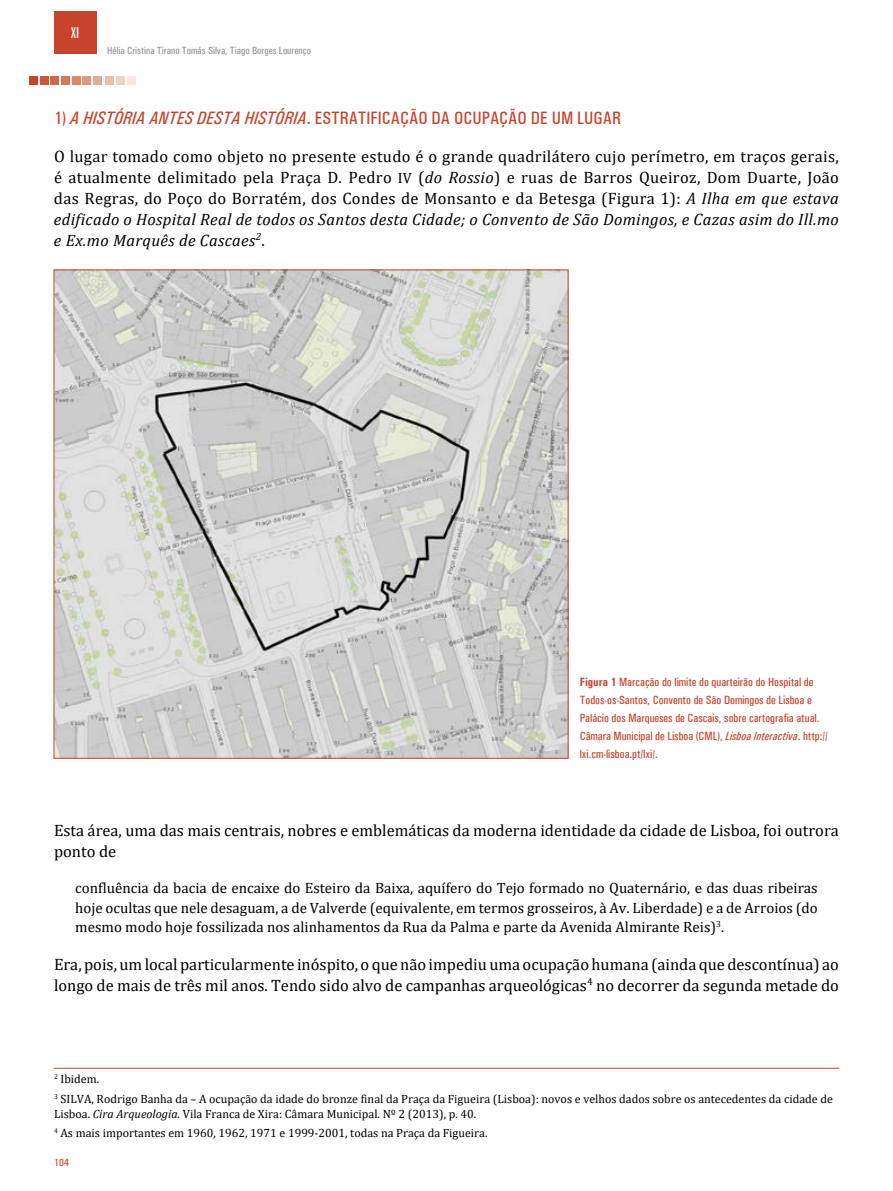
<style>
.page{position:relative;width:893px;height:1191px;background:#fff}
.page>*{position:absolute;margin:0;border:0;box-sizing:border-box;transform-origin:0 0}
.t1{font:italic 500 condensed 18px "Univers";color:#c7442c}
.t2{font:500 condensed 18px "Univers";color:#c7442c}
.t3{font:16.5px/21px "Cambria";color:#000}
.t4{font:15px/19.6px "Cambria";color:#000;text-align:justify}
.t5{font:extra-condensed 15px "Zurich BT";color:#fff}
.t6{font:12px/19.2px "Cambria";color:#000}
.t7{font:500 condensed 12px/18px "Univers";color:#c7442c}
.t8{font:500 condensed 10.5px "Univers";color:#939598}
.t9{font:500 condensed 10.5px "Univers";color:#c7442c}
.s1{font-style:normal}
.s2{font-size:15px}
.s3{font-style:italic}
.s4{font-weight:700}
</style>
<div class="page">
<div style="left:54px;top:11px;width:43px;height:43px;background:#c7442c"></div>
<div style="left:29px;top:77px;width:9px;height:8px;background:#c7442c"></div>
<div style="left:40px;top:77px;width:8px;height:8px;background:#cb5737"></div>
<div style="left:51px;top:77px;width:8px;height:8px;background:#d06946"></div>
<div style="left:61px;top:77px;width:8px;height:8px;background:#d57958"></div>
<div style="left:72px;top:77px;width:8px;height:8px;background:#da896a"></div>
<div style="left:82px;top:77px;width:9px;height:8px;background:#df9a7d"></div>
<div style="left:94px;top:77px;width:8px;height:8px;background:#e4ac92"></div>
<div style="left:105px;top:77px;width:9px;height:8px;background:#eabfaa"></div>
<div style="left:117px;top:77px;width:8px;height:8px;background:#f0d2c3"></div>
<div style="left:128px;top:77px;width:8px;height:8px;background:#f6e6dd"></div>
<img style="left:56px;top:271px;width:510px;height:485px">
<hr style="left:54px;top:1068px;width:785px;height:1px;background:#c7442c">
<p class="t5" style="left:71px;top:24px;width:9px">XI</p>
<p class="t8" style="left:107px;top:44px;width:205px">Hélia Cristina Tirano Tomás Silva, Tiago Borges Lourenço</p>
<p class="t1" style="left:54px;top:107px;width:410px"><span class="s1">1)</span> A HISTÓRIA ANTES DESTA HISTÓRIA<span class="s1">. Est rati fica ção da ocupa</span></p>
<p class="t2" style="left:499px;top:107px;width:123px">ção de um lugar</p>
<p class="t3" style="left:54px;top:146px;width:786px;text-align:justify">O lugar tomado como objeto no presente estudo é o grande quadrilátero cujo perímetro, em traços gerais, é atualmente delimitado pela Praça D. Pedro <span class="s2">IV</span> (<span class="s3">do Rossio</span>) e ruas de Barros Queiroz, Dom Duarte, João das Regras, do Poço do Borratém, dos Condes de Monsanto e da Betesga (Figura 1): <span class="s3">A Ilha em que estava edificado o Hospital Real de todos os Santos desta Cidade; o Convento de São Domingos, e Cazas asim do Ill.mo e Ex.mo Marquês de Cascaes</span><sup>2</sup>.</p>
<p class="t7" style="left:580px;top:673px;width:250px"><span class="s4">Figura 1</span> Marcação do limite do quarteirão do Hospital de Todos-os-Santos, Convento de São Domingos de Lisboa e Palácio dos Marqueses de Cascais, sobre cartografia atual.<br>Câmara Municipal de Lisboa (CML), <span class="s3">LISBOA INTERACTIVA</span>. http:// lxi.cm-lisboa.pt/lxi/.</p>
<p class="t3" style="left:54px;top:819px;width:786px">Esta área, uma das mais centrais, nobres e emblemáticas da moderna identidade da cidade de Lisboa, foi outrora ponto de</p>
<p class="t4" style="left:75px;top:878px;width:744px">confluência da bacia de encaixe do Esteiro da Baixa, aquífero do Tejo formado no Quaternário, e das duas ribeiras hoje ocultas que nele desaguam, a de Valverde (equivalente, em termos grosseiros, à Av. Liberdade) e a de Arroios (do mesmo modo hoje fossilizada nos alinhamentos da Rua da Palma e parte da Avenida Almirante Reis)<sup>3</sup>.</p>
<p class="t3" style="left:54px;top:954px;width:786px">Era, pois, um local particularmente inóspito, o que não impediu uma ocupação humana (ainda que descontínua) ao longo de mais de três mil anos. Tendo sido alvo de campanhas arqueológicas<sup>4</sup> no decorrer da segunda metade do</p>
<p class="t6" style="left:54px;top:1069px;width:780px"><sup>2</sup> Ibidem.<br><sup>3</sup> SILVA, Rodrigo Banha da – A ocupação da idade do bronze final da Praça da Figueira (Lisboa): novos e velhos dados sobre os antecedentes da cidade de</p>
<p class="t6" style="left:54px;top:1104px;width:435px">Lisboa. <span class="s3">Cira Arqueologia.</span> Vila Franca de Xira: Câmara Municipal. Nº 2 (2013), p. 40.<br><sup>4</sup> As mais importantes em 1960, 1962, 1971 e 1999-2001, todas na Praça da Figueira.</p>
<p class="t9" style="left:54px;top:1156px;width:16px">104</p>
</div>
